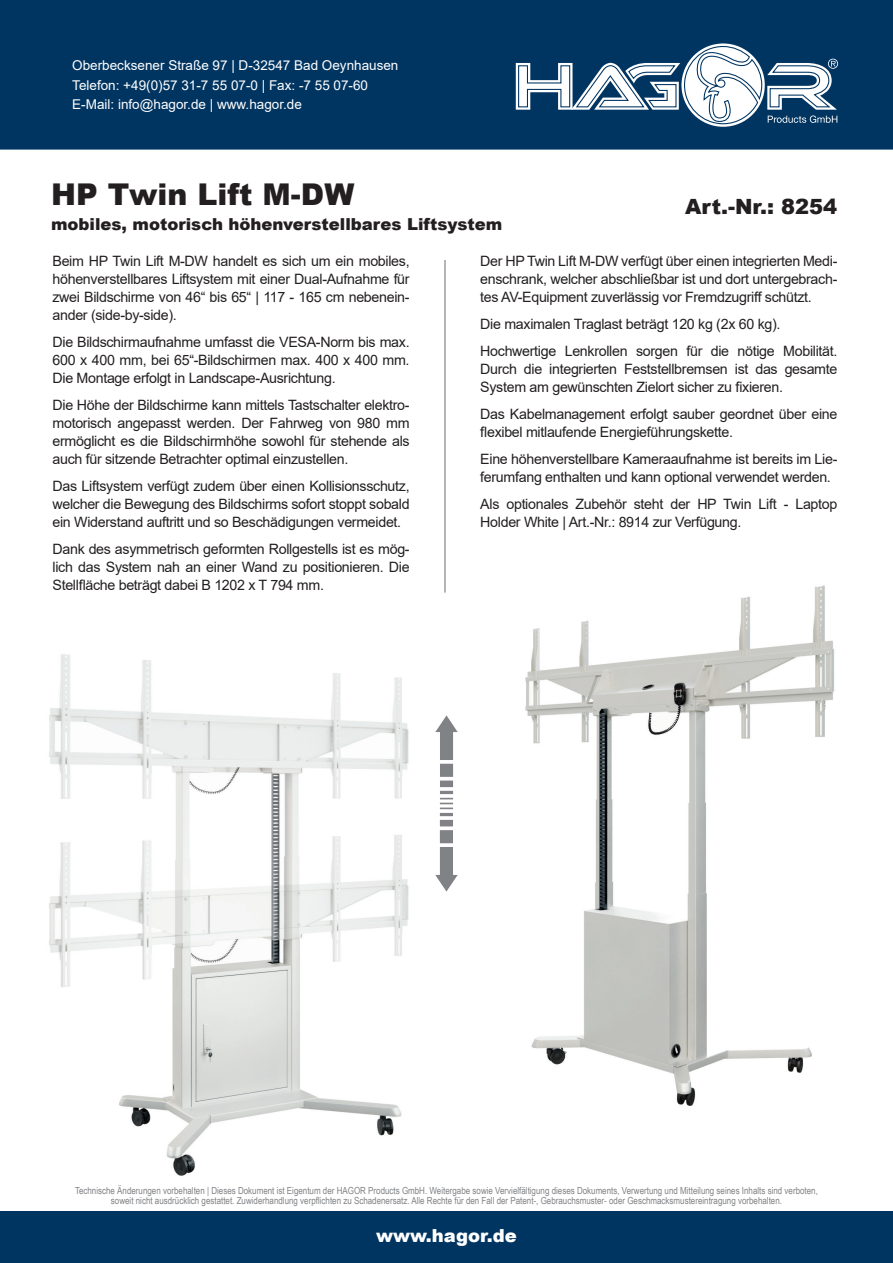
<style>
.page{position:relative;width:893px;height:1263px;background:#fff}
.page>*{position:absolute;margin:0;border:0;box-sizing:border-box;transform-origin:0 0}
.t1{font:900 30px "Arial";color:#231f20}
.t2{font:900 21px "Arial";color:#231f20}
.t3{font:900 18px "Arial";color:#fff}
.t4{font:900 16.5px "Arial";color:#231f20}
.t5{font:14.25px/18px "Arial";letter-spacing:-.02em;color:#231f20;text-align:justify}
.t6{font:13.5px/19.5px "Arial";color:#fff}
.t7{font:9.75px/10.5px "Arial Narrow";color:#808285;text-align:center}
</style>
<div class="page">
<img style="left:525px;top:585px;width:309px;height:521px">
<img style="left:49px;top:654px;width:360px;height:522px">
<div style="left:0;top:1212px;width:893px;height:51px;background:#003562"></div>
<div style="left:0;top:0;width:893px;height:150px;background:#003562"></div>
<hr style="left:444px;top:260px;width:2px;height:333px;background:#9d9fa2">
<svg style="left:483px;top:39px;width:376px;height:92px"></svg>
<svg style="left:435px;top:715px;width:23px;height:177px"></svg>
<p class="t6" style="left:72px;top:56px;width:328px">Oberbecksener Straße 97 | D-32547 Bad Oeynhausen<br>Telefon: +49(0)57 31-7 55 07-0 | Fax: -7 55 07-60<br>E-Mail: info@hagor.de | www.hagor.de</p>
<h1 class="t1" style="left:51px;top:172px;width:305px">HP Twin Lift M-DW</h1>
<p class="t4" style="left:51px;top:212px;width:453px">mobiles, motorisch höhenverstellbares Liftsystem</p>
<h2 class="t2" style="left:685px;top:191px;width:154px">Art.-Nr.: 8254</h2>
<p class="t5" style="left:53px;top:251px;width:359px">Beim HP Twin Lift M-DW handelt es sich um ein mobiles, höhenverstellbares Liftsystem mit einer Dual-Aufnahme für zwei Bildschirme von 46“ bis 65“ | 117 - 165 cm nebenein&shy;ander (side-by-side).</p>
<p class="t5" style="left:53px;top:332px;width:359px">Die Bildschirmaufnahme umfasst die VESA-Norm bis max.<br>600 x 400 mm, bei 65“-Bildschirmen max. 400 x 400 mm.<br>Die Montage erfolgt in Landscape-Ausrichtung.</p>
<p class="t5" style="left:53px;top:395px;width:359px">Die Höhe der Bildschirme kann mittels Tastschalter elektro&shy;motorisch angepasst werden. Der Fahrweg von 980 mm ermöglicht es die Bildschirmhöhe sowohl für stehende als auch für sitzende Betrachter optimal einzustellen.</p>
<p class="t5" style="left:53px;top:476px;width:359px">Das Liftsystem verfügt zudem über einen Kollisionsschutz, welcher die Bewegung des Bildschirms sofort stoppt sobald ein Widerstand auftritt und so Beschädigungen vermeidet.</p>
<p class="t5" style="left:53px;top:539px;width:359px">Dank des asymmetrisch geformten Rollgestells ist es mög&shy;lich das System nah an einer Wand zu positionieren. Die Stellfläche beträgt dabei B 1202 x T 794 mm.</p>
<p class="t5" style="left:480px;top:251px;width:359px">Der HP Twin Lift M-DW verfügt über einen integrierten Medi&shy;enschrank, welcher abschließbar ist und dort untergebrach&shy;tes AV-Equipment zuverlässig vor Fremdzugriff schützt.</p>
<p class="t5" style="left:480px;top:310px;width:359px;line-height:27px">Die maximalen Traglast beträgt 120 kg (2x 60 kg).<br>Hochwertige Lenkrollen sorgen für die nötige Mobilität.</p>
<p class="t5" style="left:480px;top:359px;width:359px">Durch die integrierten Feststellbremsen ist das gesamte<br>System am gewünschten Zielort sicher zu fixieren.</p>
<p class="t5" style="left:480px;top:404px;width:359px">Das Kabelmanagement erfolgt sauber geordnet über eine flexibel mitlaufende Energieführungskette.</p>
<p class="t5" style="left:480px;top:449px;width:359px">Eine höhenverstellbare Kameraaufnahme ist bereits im Lie&shy;ferumfang enthalten und kann optional verwendet werden.</p>
<p class="t5" style="left:480px;top:494px;width:359px">Als optionales Zubehör steht der HP Twin Lift - Laptop<br>Holder White | Art.-Nr.: 8914 zur Verfügung.</p>
<p class="t7" style="left:75px;top:1184px;width:744px">Technische Änderungen vorbehalten | Dieses Dokument ist Eigentum der HAGOR Products GmbH. Weitergabe sowie Vervielfältigung dieses Dokuments, Verwertung und Mitteilung seines Inhalts sind verboten, soweit nicht ausdrücklich gestattet. Zuwiderhandlung verpflichten zu Schadenersatz. Alle Rechte für den Fall der Patent-, Gebrauchsmuster- oder Geschmacksmustereintragung vorbehalten.</p>
<p class="t3" style="left:376px;top:1222px;width:142px">www.hagor.de</p>
</div>
